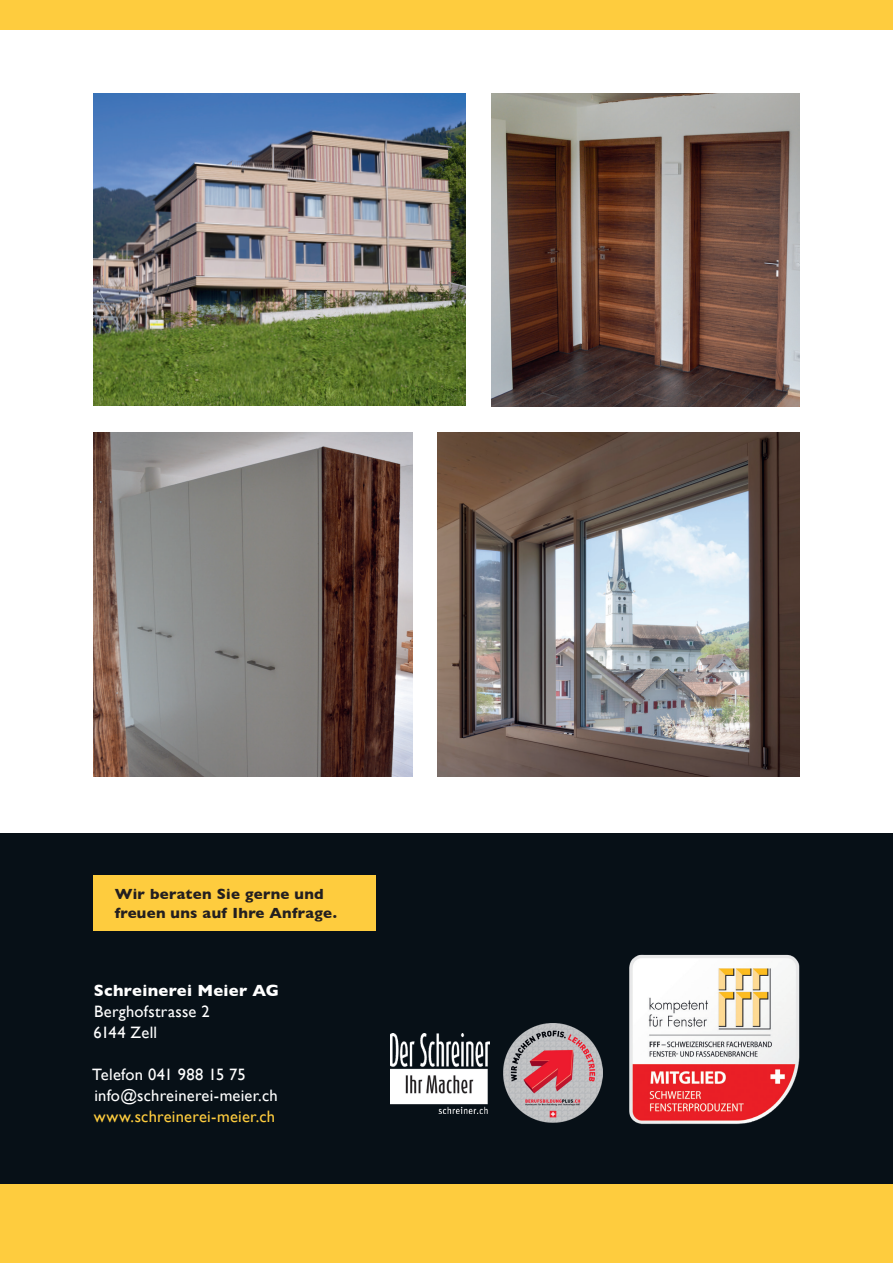
<style>
.page{position:relative;width:893px;height:1263px;background:#fff}
.page>*{position:absolute;margin:0;border:0;box-sizing:border-box;transform-origin:0 0}
.t1{font:16.5px/21px "Gill Sans";letter-spacing:.015em;color:#fff}
.t2{font:16.5px "Gill Sans";letter-spacing:.015em;color:#fecc3e}
.t3{font:700 16.5px "Gill Sans";letter-spacing:.015em;color:#fff}
.t4{font:700 15px/19.5px "Gill Sans";letter-spacing:.02em;color:#231f20}
</style>
<div class="page">
<div style="left:0;top:833px;width:893px;height:352px;background:#071017"></div>
<div style="left:0;top:1185px;width:893px;height:78px;background:#fecc3e"></div>
<div style="left:0;top:0;width:893px;height:30px;background:#fecc3e"></div>
<img style="left:94px;top:94px;width:372px;height:312px">
<img style="left:438px;top:433px;width:361px;height:343px">
<img style="left:629px;top:954px;width:171px;height:171px">
<div style="left:94px;top:876px;width:282px;height:55px;background:#fecc3e"></div>
<img style="left:390px;top:1033px;width:99px;height:80px">
<img style="left:504px;top:1024px;width:98px;height:99px">
<img style="left:94px;top:433px;width:318px;height:343px">
<img style="left:491px;top:94px;width:308px;height:312px">
<p class="t4" style="left:115px;top:884px;width:224px">Wir beraten Sie gerne und freuen uns auf Ihre Anfrage.</p>
<p class="t3" style="left:94px;top:977px;width:187px">Schreinerei Meier AG</p>
<p class="t1" style="left:94px;top:1001px;width:118px">Berghofstrasse 2<br>6144 Zell</p>
<p class="t1" style="left:92px;top:1064px;width:187px">Telefon 041 988 15 75 info@schreinerei-meier.ch</p>
<p class="t2" style="left:94px;top:1107px;width:183px">www.schreinerei-meier.ch</p>
</div>
